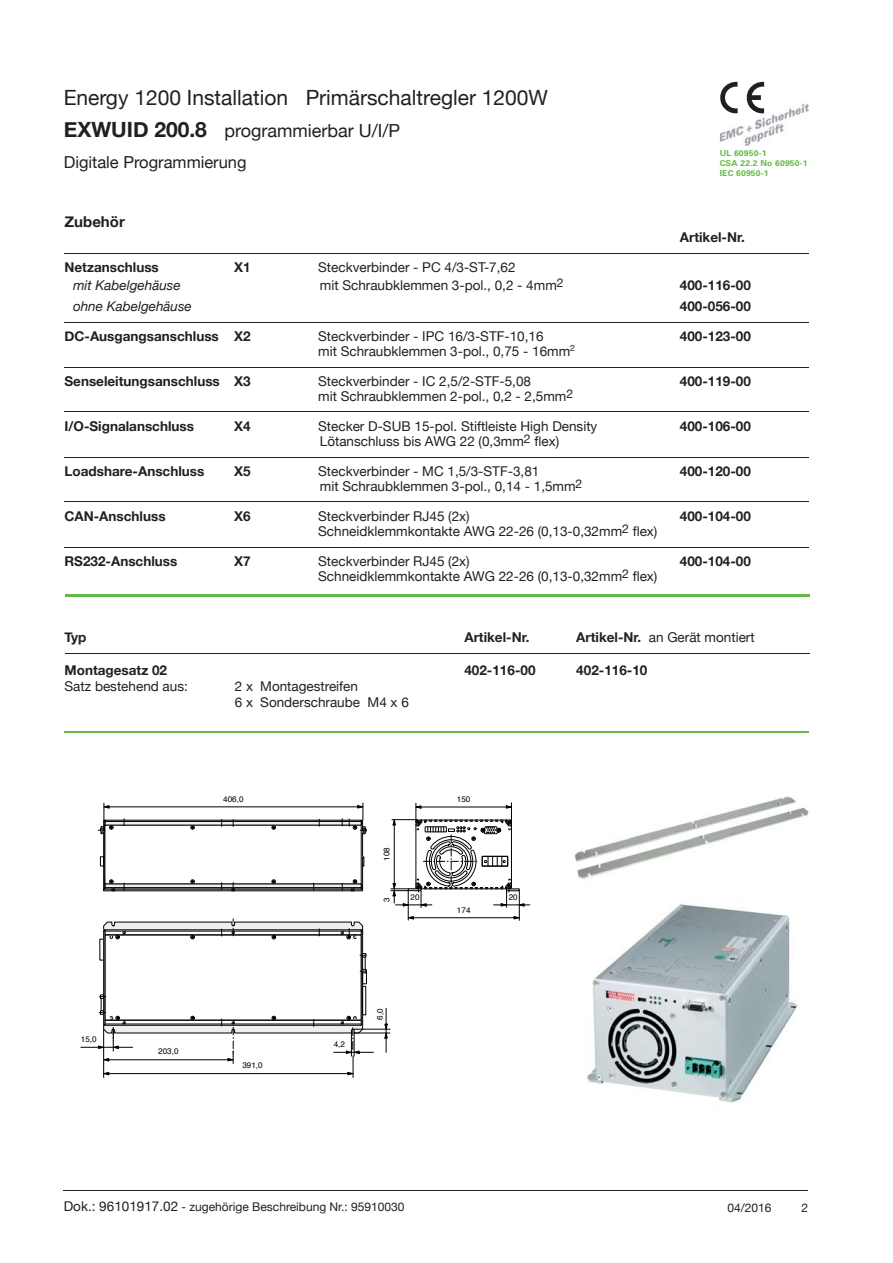
<style>
.page{position:relative;width:893px;height:1263px;background:#fff}
.page>*{position:absolute;margin:0;border:0;box-sizing:border-box;transform-origin:0 0}
.t1{font:21px "Helvetica Neue";color:#231f20}
.t2{font:18px "Helvetica Neue";color:#231f20}
.t3{font:16.5px "Helvetica Neue";color:#231f20}
.t4{font:700 15px "Helvetica Neue";color:#231f20}
.t5{font:13.5px/16.2px "Helvetica Neue";color:#231f20}
.t6{font:700 13.5px "Helvetica Neue";color:#231f20}
.t7{font:italic 13.5px "Helvetica Neue";color:#231f20}
.t8{font:12px "Helvetica Neue";color:#231f20}
.t9{font:8.1px "Helvetica";color:#000}
.t10{font:700 8.1px/10.4px "Univers LT";letter-spacing:.02em;color:#62bb46;scale:1.05 1}
.s1{font-weight:700;font-size:21px}
.s2{font-weight:700}
.s3{font-size:13.5px}
</style>
<div class="page">
<hr style="left:64px;top:1191px;width:744px;height:1px;background:#231f20">
<svg style="left:720px;top:81px;width:17px;height:21px"></svg>
<svg style="left:746px;top:81px;width:18px;height:21px"></svg>
<img style="left:720px;top:103px;width:89px;height:43px">
<img style="left:720px;top:102px;width:17px;height:11px">
<img style="left:747px;top:102px;width:17px;height:11px">
<svg style="left:100px;top:857px;width:3px;height:9px"></svg>
<div style="left:105px;top:879px;width:256px;height:10px;background:#eee"></div>
<hr style="left:105px;top:887px;width:256px;height:1px;background:#000">
<hr style="left:105px;top:884px;width:256px;height:1px;background:#000">
<svg style="left:107px;top:822px;width:242px;height:3px"></svg>
<hr style="left:105px;top:821px;width:256px;height:1px;background:#000">
<div style="left:361px;top:820px;width:2px;height:69px;border:1px solid #000"></div>
<div style="left:103px;top:820px;width:2px;height:69px;border:1px solid #000"></div>
<div style="left:103px;top:930px;width:2px;height:95px;border:1px solid #000"></div>
<div style="left:105px;top:825px;width:256px;height:59px;background:#fff"></div>
<svg style="left:191px;top:880px;width:3px;height:4px"></svg>
<svg style="left:272px;top:826px;width:4px;height:3px"></svg>
<svg style="left:272px;top:880px;width:4px;height:4px"></svg>
<div style="left:361px;top:930px;width:2px;height:95px;border:1px solid #000"></div>
<svg style="left:362px;top:857px;width:2px;height:9px"></svg>
<div style="left:362px;top:986px;width:4px;height:29px;border:1px solid #000"></div>
<div style="left:362px;top:970px;width:4px;height:14px;border:1px solid #000"></div>
<svg style="left:98px;top:826px;width:15px;height:8px"></svg>
<svg style="left:360px;top:953px;width:6px;height:20px"></svg>
<hr style="left:109px;top:807px;width:249px;height:1px;background:#000">
<svg style="left:103px;top:803px;width:6px;height:17px"></svg>
<svg style="left:349px;top:803px;width:17px;height:31px"></svg>
<svg style="left:103px;top:919px;width:260px;height:21px"></svg>
<svg style="left:391px;top:803px;width:138px;height:117px"></svg>
<hr style="left:354px;top:1033px;width:36px;height:1px;background:#000">
<hr style="left:354px;top:1029px;width:36px;height:1px;background:#000">
<svg style="left:385px;top:1008px;width:2px;height:44px"></svg>
<svg style="left:81px;top:995px;width:292px;height:82px"></svg>
<svg style="left:109px;top:880px;width:6px;height:11px"></svg>
<svg style="left:232px;top:883px;width:3px;height:8px"></svg>
<svg style="left:351px;top:880px;width:6px;height:11px"></svg>
<img style="left:574px;top:796px;width:235px;height:84px">
<img style="left:587px;top:904px;width:210px;height:199px">
<hr style="left:65px;top:253px;width:744px;height:1px;background:#231f20">
<hr style="left:65px;top:322px;width:744px;height:1px;background:#231f20">
<hr style="left:65px;top:731px;width:744px;height:2px;background:#62bb46">
<hr style="left:65px;top:367px;width:744px;height:1px;background:#231f20">
<hr style="left:65px;top:411px;width:744px;height:1px;background:#231f20">
<hr style="left:65px;top:457px;width:744px;height:1px;background:#231f20">
<hr style="left:65px;top:502px;width:744px;height:1px;background:#231f20">
<hr style="left:65px;top:547px;width:744px;height:1px;background:#231f20">
<hr style="left:65px;top:594px;width:744px;height:3px;background:#62bb46">
<hr style="left:65px;top:654px;width:744px;height:1px;background:#231f20">
<h1 class="t1" style="left:64px;top:85px;width:486px">Energy 1200 Installation Primärschaltregler 1200W</h1>
<h2 class="t2" style="left:64px;top:119px;width:338px"><span class="s1">EXWUID 200.8</span> programmierbar U/I/P</h2>
<p class="t3" style="left:64px;top:152px;width:184px">Digitale Programmierung</p>
<p class="t10" style="left:719px;top:148px;width:85px">UL 60950-1<br>CSA 22.2 No 60950-1<br>IEC 60950-1</p>
<p class="t4" style="left:65px;top:213px;width:62px">Zubehör</p>
<p class="t6" style="left:680px;top:229px;width:66px">Artikel-Nr.</p>
<p class="t6" style="left:65px;top:259px;width:96px">Netzanschluss</p>
<p class="t6" style="left:234px;top:259px;width:18px">X1</p>
<p class="t5" style="left:318px;top:259px;width:199px">Steckverbinder - PC 4/3-ST-7,62</p>
<p class="t7" style="left:73px;top:277px;width:109px">mit Kabelgehäuse</p>
<p class="t5" style="left:320px;top:277px;width:245px">mit Schraubklemmen 3-pol., 0,2 - 4mm<sup>2</sup></p>
<p class="t6" style="left:680px;top:277px;width:73px">400-116-00</p>
<p class="t7" style="left:73px;top:298px;width:120px">ohne Kabelgehäuse</p>
<p class="t6" style="left:680px;top:298px;width:73px">400-056-00</p>
<p class="t6" style="left:65px;top:328px;width:188px">DC-Ausgangsanschluss X2</p>
<p class="t5" style="left:318px;top:328px;width:227px">Steckverbinder - IPC 16/3-STF-10,16</p>
<p class="t6" style="left:680px;top:328px;width:73px">400-123-00</p>
<p class="t5" style="left:318px;top:343px;width:258px">mit Schraubklemmen 3-pol., 0,75 - 16mm<sup>2</sup></p>
<p class="t6" style="left:65px;top:373px;width:188px">Senseleitungsanschluss X3</p>
<p class="t5" style="left:318px;top:373px;width:214px">Steckverbinder - IC 2,5/2-STF-5,08</p>
<p class="t6" style="left:680px;top:373px;width:73px">400-119-00</p>
<p class="t5" style="left:318px;top:388px;width:256px">mit Schraubklemmen 2-pol., 0,2 - 2,5mm<sup>2</sup></p>
<p class="t6" style="left:65px;top:418px;width:131px">I/O-Signalanschluss</p>
<p class="t6" style="left:234px;top:418px;width:18px">X4</p>
<p class="t5" style="left:318px;top:418px;width:281px">Stecker D-SUB 15-pol. Stiftleiste High Density</p>
<p class="t6" style="left:680px;top:418px;width:73px">400-106-00</p>
<p class="t5" style="left:320px;top:433px;width:241px">Lötanschluss bis AWG 22 (0,3mm<sup>2</sup> flex)</p>
<p class="t6" style="left:65px;top:463px;width:141px">Loadshare-Anschluss</p>
<p class="t6" style="left:234px;top:463px;width:18px">X5</p>
<p class="t5" style="left:318px;top:463px;width:223px">Steckverbinder - MC 1,5/3-STF-3,81</p>
<p class="t6" style="left:680px;top:463px;width:73px">400-120-00</p>
<p class="t5" style="left:320px;top:478px;width:264px">mit Schraubklemmen 3-pol., 0,14 - 1,5mm<sup>2</sup></p>
<p class="t6" style="left:65px;top:508px;width:102px">CAN-Anschluss</p>
<p class="t6" style="left:234px;top:508px;width:18px">X6</p>
<p class="t5" style="left:318px;top:508px;width:153px">Steckverbinder RJ45 (2x)</p>
<p class="t6" style="left:680px;top:508px;width:73px">400-104-00</p>
<p class="t5" style="left:318px;top:523px;width:341px">Schneidklemmkontakte AWG 22-26 (0,13-0,32mm<sup>2</sup> flex)</p>
<p class="t6" style="left:65px;top:553px;width:114px">RS232-Anschluss</p>
<p class="t6" style="left:234px;top:553px;width:18px">X7</p>
<p class="t5" style="left:318px;top:553px;width:153px">Steckverbinder RJ45 (2x)</p>
<p class="t6" style="left:680px;top:553px;width:73px">400-104-00</p>
<p class="t5" style="left:318px;top:568px;width:341px">Schneidklemmkontakte AWG 22-26 (0,13-0,32mm<sup>2</sup> flex)</p>
<p class="t6" style="left:65px;top:629px;width:24px">Typ</p>
<p class="t6" style="left:464px;top:629px;width:66px">Artikel-Nr.</p>
<p class="t5" style="left:576px;top:629px;width:180px"><span class="s2">Artikel-Nr.</span> an Gerät montiert</p>
<p class="t6" style="left:65px;top:662px;width:104px">Montagesatz 02</p>
<p class="t6" style="left:464px;top:662px;width:73px">402-116-00</p>
<p class="t6" style="left:576px;top:662px;width:73px">402-116-10</p>
<p class="t5" style="left:65px;top:678px;width:125px">Satz bestehend aus:</p>
<p class="t5" style="left:235px;top:678px;width:176px">2 x Montagestreifen<br>6 x Sonderschraube M4 x 6</p>
<p class="t9" style="left:223px;top:796px;width:22px">406,0</p>
<p class="t9" style="left:81px;top:1035px;width:17px">15,0</p>
<p class="t9" style="left:158px;top:1048px;width:22px">203,0</p>
<p class="t9" style="left:242px;top:1062px;width:22px">391,0</p>
<p class="t9" style="left:383px;top:861px;width:15px;rotate:-90deg">108</p>
<p class="t9" style="left:383px;top:902px;width:6px;rotate:-90deg">3</p>
<p class="t9" style="left:410px;top:894px;width:11px">20</p>
<p class="t9" style="left:334px;top:1040px;width:13px">4,2</p>
<p class="t9" style="left:377px;top:1020px;width:13px;rotate:-90deg">6,0</p>
<p class="t9" style="left:457px;top:796px;width:15px">150</p>
<p class="t9" style="left:457px;top:907px;width:15px">174</p>
<p class="t9" style="left:508px;top:894px;width:11px">20</p>
<p class="t8" style="left:64px;top:1199px;width:342px"><span class="s3">Dok.: 96101917.02</span> - zugehörige Beschreibung Nr.: 95910030</p>
<p class="t8" style="left:727px;top:1200px;width:46px">04/2016</p>
<p class="t8" style="left:801px;top:1200px;width:8px">2</p>
</div>
